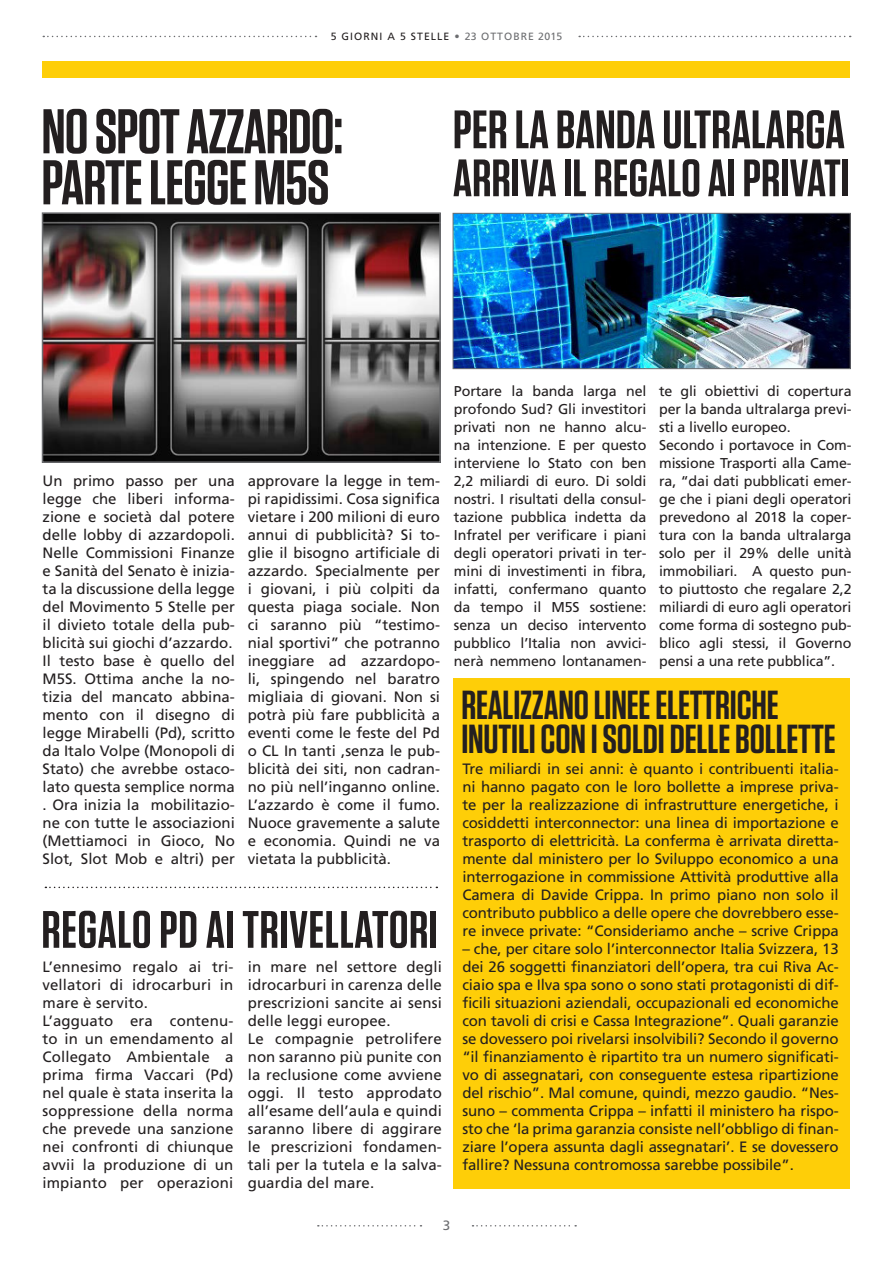
<style>
.page{position:relative;width:893px;height:1263px;background:#fff}
.page>*{position:absolute;margin:0;border:0;box-sizing:border-box;transform-origin:0 0}
.TITOLO_1a{font:600 63px "Tungsten";letter-spacing:-.015em;color:#231f20}
.Titolo_Grande{font:600 54px "Tungsten";color:#231f20}
.Titolo_Grande-2{font:600 52.5px "Tungsten";color:#231f20}
.Titolo_Grande-3{font:600 40.5px "Tungsten";letter-spacing:-.005em;color:#231f20}
.Articolo{font:15px/18px "Frutiger";color:#231f20;text-align:justify}
.Articolo-2{font:14.25px/18px "Frutiger";letter-spacing:-.01em;color:#231f20;text-align:justify}
.t1{font:13.5px "Frutiger";color:#6c6d70}
.t2{font:10.5px "Frutiger";letter-spacing:.1em;color:#231f20}
.s1{color:#6c6d70}
</style>
<div class="page">
<svg style="left:472px;top:1225px;width:104px;height:1px"></svg>
<svg style="left:318px;top:1225px;width:103px;height:1px"></svg>
<svg style="left:43px;top:36px;width:273px;height:1px"></svg>
<svg style="left:579px;top:36px;width:272px;height:1px"></svg>
<div style="left:43px;top:62px;width:807px;height:16px;background:#fece08"></div>
<div style="left:453px;top:678px;width:396px;height:510px;background:#fece08"></div>
<svg style="left:45px;top:887px;width:392px;height:1px"></svg>
<img style="left:45px;top:215px;width:393px;height:245px">
<div style="left:42px;top:212px;width:399px;height:251px;border:2px solid #6c6d70"></div>
<img style="left:455px;top:215px;width:393px;height:152px">
<div style="left:453px;top:213px;width:397px;height:156px;border:1px solid #6c6d70"></div>
<p class="t2" style="left:331px;top:30px;width:233px">5 GIORNI A 5 STELLE <span class="s1">• 23 OTTOBRE 2015</span></p>
<p class="TITOLO_1a" style="left:41px;top:98px;width:303px">NO SPOT AZZARDO:</p>
<p class="TITOLO_1a" style="left:41px;top:149px;width:290px">PARTE LEGGE M5S</p>
<p class="Titolo_Grande" style="left:453px;top:101px;width:394px">PER LA BANDA ULTRALARGA</p>
<p class="Titolo_Grande-2" style="left:453px;top:150px;width:398px">ARRIVA IL REGALO AI PRIVATI</p>
<p class="Articolo" style="left:43px;top:472px;width:194px">Un primo passo per una legge che liberi informa&shy;zione e società dal potere delle lobby di azzardopoli.<br>Nelle Commissioni Finanze e Sanità del Senato è inizia&shy;ta la discussione della legge del Movimento 5 Stelle per il divieto totale della pub&shy;blicità sui giochi d’azzardo.</p>
<p class="Articolo" style="left:43px;top:652px;width:194px">Il testo base è quello del M5S. Ottima anche la no&shy;tizia del mancato abbina&shy;mento con il disegno di legge Mirabelli (Pd), scritto da Italo Volpe (Monopoli di Stato) che avrebbe ostaco&shy;lato questa semplice norma . Ora inizia la mobilitazio&shy;ne con tutte le associazioni (Mettiamoci in Gioco, No Slot, Slot Mob e altri) per</p>
<p class="Articolo" style="left:248px;top:472px;width:194px">approvare la legge in tem&shy;pi rapidissimi. Cosa significa vietare i 200 milioni di euro annui di pubblicità? Si to&shy;glie il bisogno artificiale di azzardo. Specialmente per i giovani, i più colpiti da questa piaga sociale. Non ci saranno più “testimo&shy;nial sportivi” che potranno ineggiare ad azzardopo&shy;li, spingendo nel baratro migliaia di giovani. Non si potrà più fare pubblicità a eventi come le feste del Pd o CL In tanti ,senza le pub&shy;blicità dei siti, non cadran&shy;no più nell’inganno online.<br>L’azzardo è come il fumo.<br>Nuoce gravemente a salute e economia. Quindi ne va vietata la pubblicità.</p>
<p class="Titolo_Grande-2" style="left:41px;top:902px;width:398px">REGALO PD AI TRIVELLATORI</p>
<p class="Articolo" style="left:43px;top:958px;width:192px">L’ennesimo regalo ai tri&shy;vellatori di idrocarburi in mare è servito.</p>
<p class="Articolo" style="left:43px;top:1012px;width:192px">L’agguato era contenu&shy;to in un emendamento al Collegato Ambientale a prima firma Vaccari (Pd) nel quale è stata inserita la soppressione della norma che prevede una sanzione nei confronti di chiunque avvii la produzione di un impianto per operazioni</p>
<p class="Articolo" style="left:248px;top:958px;width:196px">in mare nel settore degli idrocarburi in carenza delle prescrizioni sancite ai sensi delle leggi europee.</p>
<p class="Articolo" style="left:248px;top:1030px;width:196px">Le compagnie petrolifere non saranno più punite con la reclusione come avviene oggi. Il testo approdato all’esame dell’aula e quindi saranno libere di aggirare le prescrizioni fondamen&shy;tali per la tutela e la salva&shy;guardia del mare.</p>
<p class="Articolo-2" style="left:454px;top:382px;width:194px">Portare la banda larga nel profondo Sud? Gli investitori privati non ne hanno alcu&shy;na intenzione. E per questo interviene lo Stato con ben 2,2 miliardi di euro. Di soldi nostri. I risultati della consul&shy;tazione pubblica indetta da Infratel per verificare i piani degli operatori privati in ter&shy;mini di investimenti in fibra, infatti, confermano quanto da tempo il M5S sostiene: senza un deciso intervento pubblico l’Italia non avvici&shy;nerà nemmeno lontanamen-</p>
<p class="Articolo-2" style="left:659px;top:382px;width:194px">te gli obiettivi di copertura per la banda ultralarga previ&shy;sti a livello europeo.</p>
<p class="Articolo-2" style="left:659px;top:436px;width:194px">Secondo i portavoce in Com&shy;missione Trasporti alla Came&shy;ra, “dai dati pubblicati emer&shy;ge che i piani degli operatori prevedono al 2018 la coper&shy;tura con la banda ultralarga solo per il 29% delle unità immobiliari. A questo pun&shy;to piuttosto che regalare 2,2 miliardi di euro agli operatori come forma di sostegno pub&shy;blico agli stessi, il Governo pensi a una rete pubblica”.</p>
<p class="Titolo_Grande-3" style="left:461px;top:683px;width:319px">REALIZZANO LINEE ELETTRICHE</p>
<p class="Titolo_Grande-3" style="left:461px;top:718px;width:376px">INUTILI CON I SOLDI DELLE BOLLETTE</p>
<p class="Articolo" style="left:462px;top:760px;width:378px">Tre miliardi in sei anni: è quanto i contribuenti italia&shy;ni hanno pagato con le loro bollette a imprese priva&shy;te per la realizzazione di infrastrutture energetiche, i cosiddetti interconnector: una linea di importazione e trasporto di elettricità. La conferma è arrivata diretta&shy;mente dal ministero per lo Sviluppo economico a una interrogazione in commissione Attività produttive alla Camera di Davide Crippa. In primo piano non solo il contributo pubblico a delle opere che dovrebbero esse&shy;re invece private: “Consideriamo anche – scrive Crippa</p>
<p class="Articolo" style="left:462px;top:940px;width:378px">– che, per citare solo l’interconnector Italia Svizzera, 13 dei 26 soggetti finanziatori dell’opera, tra cui Riva Ac&shy;ciaio spa e Ilva spa sono o sono stati protagonisti di dif&shy;ficili situazioni aziendali, occupazionali ed economiche con tavoli di crisi e Cassa Integrazione”. Quali garanzie se dovessero poi rivelarsi insolvibili? Secondo il governo “il finanziamento è ripartito tra un numero significati&shy;vo di assegnatari, con conseguente estesa ripartizione del rischio”. Mal comune, quindi, mezzo gaudio. “Nes&shy;suno – commenta Crippa – infatti il ministero ha rispo&shy;sto che ‘la prima garanzia consiste nell’obbligo di finan&shy;ziare l’opera assunta dagli assegnatari’. E se dovessero fallire? Nessuna contromossa sarebbe possibile”.</p>
<p class="t1" style="left:443px;top:1217px;width:9px">3</p>
</div>
